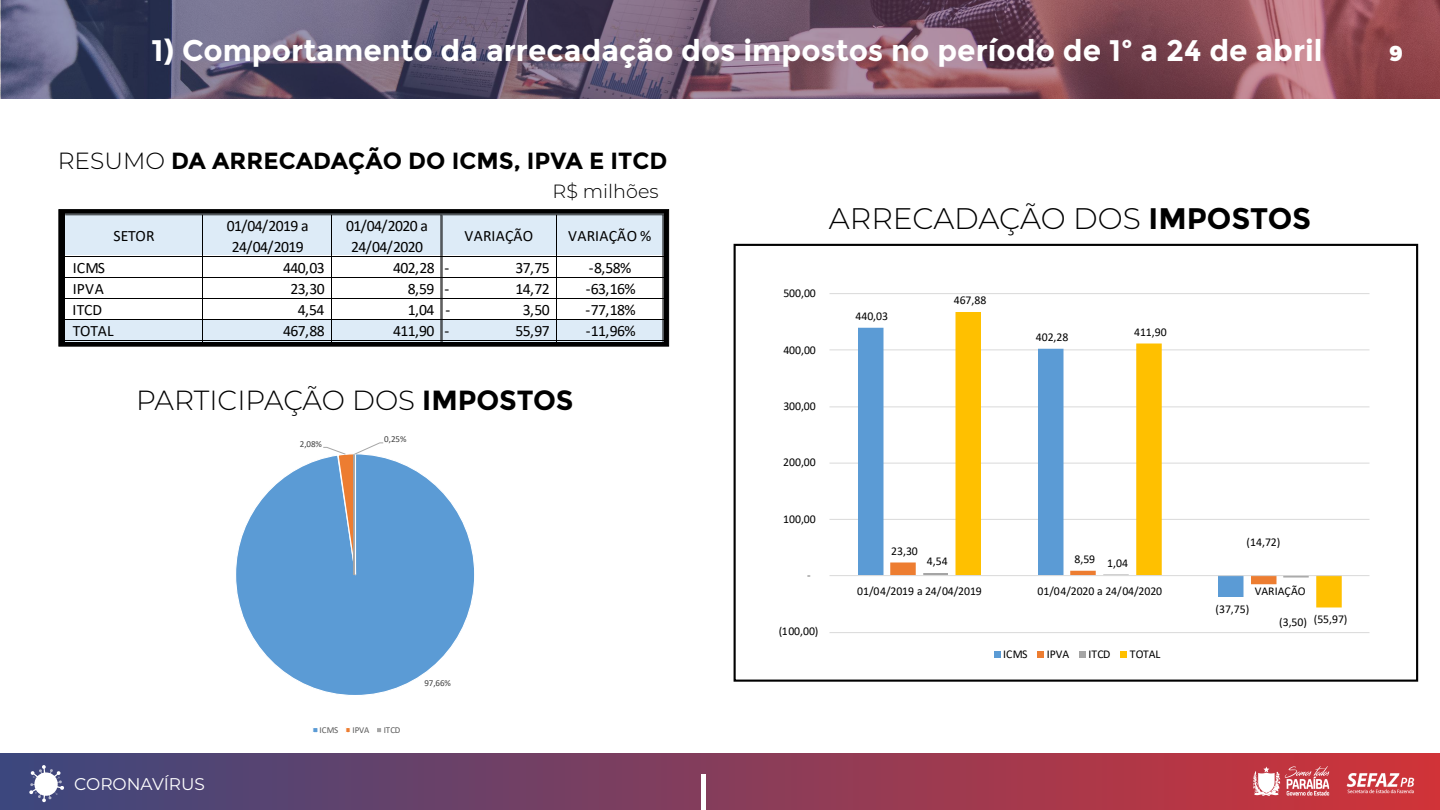
<style>
.page{position:relative;width:1440px;height:810px;background:#fff}
.page>*{position:absolute;margin:0;border:0;box-sizing:border-box;transform-origin:0 0}
.t1{font:700 29.78px "Montserrat";color:#fff}
.t2{font:300 29.78px "Montserrat";color:#000}
.t3{font:300 27.67px "Montserrat";color:#000}
.t4{font:700 23.4px "Montserrat";color:#000}
.t5{font:900 21.23px "Montserrat";color:#fff}
.t6{font:300 19.12px "Montserrat";color:#000}
.t7{font:16.95px "Montserrat";color:#fff}
.t8{font:15.83px/21.1px "Calibri";letter-spacing:-.04em;color:#000;text-align:center}
.t9{font:15.83px "Calibri";letter-spacing:.02em;color:#000}
.t10{font:11.93px "Calibri";letter-spacing:-.005em;color:#000}
.t11{font:11.93px "Calibri";color:#595959}
.t12{font:9.07px "Calibri";letter-spacing:-.005em;color:#404040}
.t13{font:9.07px "Calibri";color:#595959}
.s1{color:#fcfcfc}
.s2{font-weight:300}
.s3{font-weight:700}
</style>
<div class="page">
<svg style="left:2px;top:0;width:1438px;height:99px;background:#73566b"></svg>
<div style="left:0;top:754px;width:1440px;height:56px;background:linear-gradient(to right,#3b487e,#d13338)"></div>
<div style="left:701px;top:775px;width:5px;height:35px;background:#fff"></div>
<img style="left:1252px;top:765px;width:78px;height:32px">
<img style="left:1345px;top:770px;width:71px;height:26px">
<svg style="left:29px;top:765px;width:35px;height:37px"></svg>
<svg style="left:58px;top:209px;width:611px;height:137px;background:#191a1b"></svg>
<hr style="left:64px;top:214px;width:1px;height:127px;background:#000">
<svg style="left:65px;top:214px;width:599px;height:126px"></svg>
<hr style="left:65px;top:256px;width:599px;height:1px;background:#000">
<hr style="left:65px;top:277px;width:599px;height:1px;background:#000">
<hr style="left:65px;top:278px;width:599px;height:1px;background:#000">
<hr style="left:65px;top:298px;width:599px;height:1px;background:#000">
<hr style="left:65px;top:319px;width:599px;height:1px;background:#000">
<hr style="left:65px;top:320px;width:599px;height:1px;background:#000">
<hr style="left:65px;top:340px;width:599px;height:1px;background:#000">
<svg style="left:236px;top:458px;width:239px;height:237px"></svg>
<svg style="left:323px;top:442px;width:61px;height:134px;background:#7fa5ca"></svg>
<svg style="left:313px;top:728px;width:5px;height:5px"></svg>
<svg style="left:346px;top:728px;width:4px;height:5px"></svg>
<svg style="left:377px;top:728px;width:5px;height:5px"></svg>
<hr style="left:830px;top:293px;width:540px;height:1px;background:#d9d9d9">
<hr style="left:830px;top:350px;width:540px;height:1px;background:#d9d9d9">
<hr style="left:830px;top:407px;width:540px;height:1px;background:#d9d9d9">
<hr style="left:830px;top:463px;width:540px;height:1px;background:#d9d9d9">
<hr style="left:830px;top:519px;width:540px;height:1px;background:#d9d9d9">
<hr style="left:830px;top:632px;width:540px;height:1px;background:#d9d9d9">
<svg style="left:858px;top:328px;width:98px;height:247px"></svg>
<svg style="left:890px;top:562px;width:66px;height:13px"></svg>
<svg style="left:956px;top:312px;width:386px;height:296px"></svg>
<hr style="left:830px;top:575px;width:540px;height:1px;background:#d9d9d9">
<div style="left:994px;top:651px;width:6px;height:7px;background:#5b9bd5"></div>
<div style="left:1037px;top:651px;width:7px;height:7px;background:#ed7d31"></div>
<div style="left:1079px;top:651px;width:7px;height:7px;background:#a5a5a5"></div>
<div style="left:1120px;top:651px;width:7px;height:7px;background:#ffc000"></div>
<div style="left:734px;top:244px;width:684px;height:438px;border:2px solid #000"></div>
<h1 class="t1" style="left:152px;top:33px;width:1173px">1) Comportamento da arrecadação dos impostos no período de 1<span class="s1">º</span> a 24 de abril</h1>
<h3 class="t4" style="left:58px;top:146px;width:611px"><span class="s2">RESUMO</span> DA ARRECADAÇÃO DO ICMS, IPVA E ITCD</h3>
<h3 class="t6" style="left:553px;top:179px;width:108px">R$ milhões</h3>
<h3 class="t8" style="left:114px;top:225px;width:42px">SETOR</h3>
<h3 class="t8" style="left:227px;top:215px;width:83px">01/04/2019 a<br>24/04/2019</h3>
<h3 class="t8" style="left:346px;top:215px;width:83px">01/04/2020 a<br>24/04/2020</h3>
<h3 class="t9" style="left:464px;top:225px;width:71px">VARIAÇÃO</h3>
<h3 class="t9" style="left:568px;top:225px;width:85px">VARIAÇÃO %</h3>
<h3 class="t8" style="left:73px;top:257px;width:34px">ICMS</h3>
<h3 class="t8" style="left:283px;top:257px;width:43px">440,03</h3>
<h3 class="t8" style="left:393px;top:257px;width:58px">402,28 -</h3>
<h3 class="t8" style="left:516px;top:257px;width:36px">37,75</h3>
<h3 class="t8" style="left:589px;top:257px;width:44px">-8,58%</h3>
<h3 class="t8" style="left:73px;top:278px;width:33px">IPVA</h3>
<h3 class="t8" style="left:291px;top:278px;width:36px">23,30</h3>
<h3 class="t8" style="left:408px;top:278px;width:43px">8,59 -</h3>
<h3 class="t8" style="left:516px;top:278px;width:36px">14,72</h3>
<h3 class="t8" style="left:586px;top:278px;width:51px">-63,16%</h3>
<h3 class="t8" style="left:73px;top:299px;width:31px">ITCD</h3>
<h3 class="t8" style="left:298px;top:299px;width:28px">4,54</h3>
<h3 class="t8" style="left:408px;top:299px;width:44px">1,04 -</h3>
<h3 class="t8" style="left:523px;top:299px;width:28px">3,50</h3>
<h3 class="t8" style="left:586px;top:299px;width:51px">-77,18%</h3>
<h3 class="t8" style="left:73px;top:320px;width:43px">TOTAL</h3>
<h3 class="t8" style="left:283px;top:320px;width:43px">467,88</h3>
<h3 class="t8" style="left:393px;top:320px;width:58px">411,90 -</h3>
<h3 class="t8" style="left:516px;top:320px;width:36px">55,97</h3>
<h3 class="t8" style="left:586px;top:320px;width:51px">-11,96%</h3>
<h2 class="t3" style="left:136px;top:382px;width:439px">PARTICIPAÇÃO DOS <span class="s3">IMPOSTOS</span></h2>
<h3 class="t7" style="left:74px;top:772px;width:132px">CORONAVÍRUS</h3>
<p class="t12" style="left:300px;top:438px;width:24px">2,08%</p>
<p class="t12" style="left:384px;top:433px;width:24px">0,25%</p>
<p class="t13" style="left:320px;top:723px;width:20px">ICMS</p>
<p class="t13" style="left:352px;top:723px;width:19px">IPVA</p>
<p class="t13" style="left:384px;top:723px;width:18px">ITCD</p>
<p class="t12" style="left:424px;top:677px;width:28px">97,66%</p>
<h1 class="t2" style="left:829px;top:198px;width:484px">ARRECADAÇÃO DOS <span class="s3">IMPOSTOS</span></h1>
<p class="t10" style="left:783px;top:285px;width:34px">500,00</p>
<p class="t10" style="left:783px;top:341px;width:34px">400,00</p>
<p class="t10" style="left:783px;top:398px;width:34px">300,00</p>
<p class="t10" style="left:783px;top:454px;width:34px">200,00</p>
<p class="t10" style="left:783px;top:511px;width:34px">100,00</p>
<p class="t11" style="left:807px;top:567px;width:5px">-</p>
<p class="t10" style="left:779px;top:623px;width:41px">(100,00)</p>
<p class="t10" style="left:856px;top:308px;width:34px">440,03</p>
<p class="t10" style="left:954px;top:292px;width:34px">467,88</p>
<p class="t10" style="left:1036px;top:329px;width:34px">402,28</p>
<p class="t10" style="left:1134px;top:324px;width:34px">411,90</p>
<p class="t10" style="left:891px;top:543px;width:28px">23,30</p>
<p class="t10" style="left:1075px;top:551px;width:22px">8,59</p>
<p class="t10" style="left:927px;top:553px;width:22px">4,54</p>
<p class="t10" style="left:1107px;top:555px;width:22px">1,04</p>
<p class="t10" style="left:1247px;top:534px;width:35px">(14,72)</p>
<p class="t10" style="left:857px;top:582px;width:126px">01/04/2019 a 24/04/2019</p>
<p class="t10" style="left:1038px;top:582px;width:126px">01/04/2020 a 24/04/2020</p>
<p class="t10" style="left:1255px;top:582px;width:52px">VARIAÇÃO</p>
<p class="t10" style="left:1216px;top:601px;width:35px">(37,75)</p>
<p class="t10" style="left:1279px;top:613px;width:29px">(3,50)</p>
<p class="t10" style="left:1314px;top:611px;width:35px">(55,97)</p>
<p class="t10" style="left:1003px;top:646px;width:26px">ICMS</p>
<p class="t10" style="left:1047px;top:646px;width:24px">IPVA</p>
<p class="t10" style="left:1089px;top:646px;width:23px">ITCD</p>
<p class="t10" style="left:1130px;top:646px;width:32px">TOTAL</p>
<h3 class="t5" style="left:1390px;top:36px;width:15px">9</h3>
</div>
